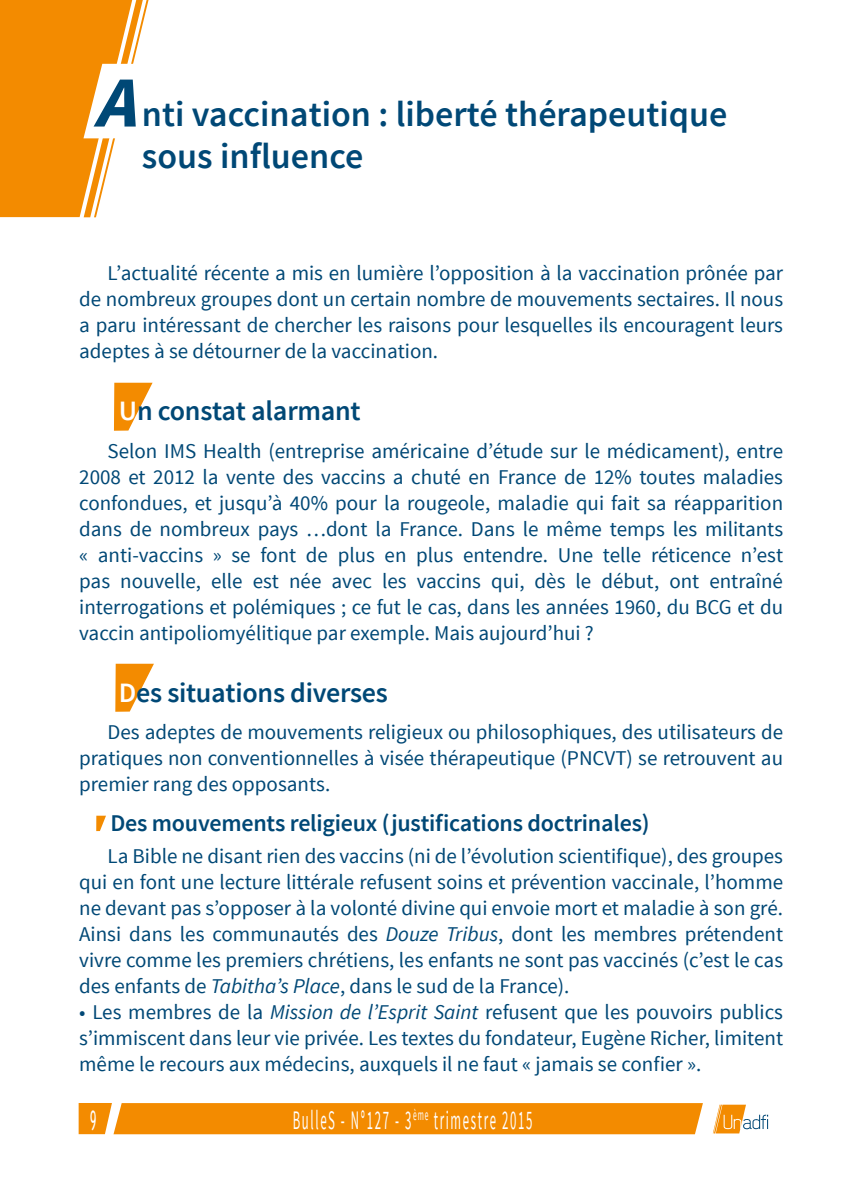
<style>
.page{position:relative;width:851px;height:1191px;background:#fff}
.page>*{position:absolute;margin:0;border:0;box-sizing:border-box;transform-origin:0 0}
.t1{font:italic 700 72px "Source Sans Pro";color:#004876}
.t2{font:600 36px/42px "Source Sans Pro";color:#004876}
.t3{font:600 28px "Source Sans Pro";letter-spacing:-.01em;color:#004876}
.t4{font:26.8px "Source Sans Pro";letter-spacing:.13em;color:#fff;scale:.48 1}
.t5{font:26.8px "Trebuchet MS";color:#fff;scale:.45 1}
.t6{font:600 24px "Source Sans Pro";letter-spacing:-.01em;color:#004876}
.t7{font:21px/26px "Source Sans Pro";color:#004876;text-align:justify}
.s1{color:#fff}
.s2{font-style:italic}
</style>
<div class="page">
<svg style="left:713px;top:1104px;width:55px;height:29px"></svg>
<div style="left:79px;top:1103px;width:623px;height:31px;background:#f38b00"></div>
<svg style="left:0;top:0;width:149px;height:217px"></svg>
<svg style="left:83px;top:64px;width:66px;height:74px"></svg>
<svg style="left:115px;top:663px;width:39px;height:48px"></svg>
<svg style="left:114px;top:383px;width:38px;height:48px"></svg>
<svg style="left:96px;top:815px;width:10px;height:16px"></svg>
<h1 class="t1" style="left:94px;top:56px;width:67px">A</h1>
<h2 class="t2" style="left:142px;top:94px;width:587px">nti vaccination : liberté thérapeutique sous influence</h2>
<p class="t7" style="left:79px;top:260px;width:705px;text-indent:28px">L’actualité récente a mis en lumière l’opposition à la vaccination prônée par de nombreux groupes dont un certain nombre de mouvements sectaires. Il nous a paru intéressant de chercher les raisons pour lesquelles ils encouragent leurs adeptes à se détourner de la vaccination.</p>
<h3 class="t3" style="left:119px;top:393px;width:243px"><span class="s1">U</span>n constat alarmant</h3>
<p class="t7" style="left:79px;top:438px;width:705px;text-indent:28px">Selon IMS Health (entreprise américaine d’étude sur le médicament), entre 2008 et 2012 la vente des vaccins a chuté en France de 12% toutes maladies confondues, et jusqu’à 40% pour la rougeole, maladie qui fait sa réapparition dans de nombreux pays …dont la France. Dans le même temps les militants « anti-vaccins » se font de plus en plus entendre. Une telle réticence n’est pas nouvelle, elle est née avec les vaccins qui, dès le début, ont entraîné interrogations et polémiques ; ce fut le cas, dans les années 1960, du BCG et du vaccin antipoliomyélitique par exemple. Mais aujourd’hui ?</p>
<h3 class="t3" style="left:119px;top:675px;width:270px"><span class="s1">D</span>es situations diverses</h3>
<p class="t7" style="left:79px;top:720px;width:705px;text-indent:28px">Des adeptes de mouvements religieux ou philosophiques, des utilisateurs de pratiques non conventionnelles à visée thérapeutique (PNCVT) se retrouvent au premier rang des opposants.</p>
<p class="t6" style="left:110px;top:808px;width:540px">Des mouvements religieux (justifications doctrinales)</p>
<p class="t7" style="left:79px;top:843px;width:705px;text-indent:28px">La Bible ne disant rien des vaccins (ni de l’évolution scientifique), des groupes qui en font une lecture littérale refusent soins et prévention vaccinale, l’homme ne devant pas s’opposer à la volonté divine qui envoie mort et maladie à son gré.<br>Ainsi dans les communautés des <span class="s2">Douze Tribus</span>, dont les membres prétendent vivre comme les premiers chrétiens, les enfants ne sont pas vaccinés (c’est le cas des enfants de <span class="s2">Tabitha’s Place</span>, dans le sud de la France).</p>
<p class="t7" style="left:79px;top:999px;width:705px">• Les membres de la <span class="s2">Mission de l’Esprit Saint</span> refusent que les pouvoirs publics s’immiscent dans leur vie privée. Les textes du fondateur, Eugène Richer, limitent même le recours aux médecins, auxquels il ne faut « jamais se confier ».</p>
<p class="t5" style="left:90px;top:1105px;width:15px">9</p>
<p class="t4" style="left:293px;top:1103px;width:501px">BulleS - N°127 - 3<sup>ème</sup> trimestre 2015</p>
</div>
